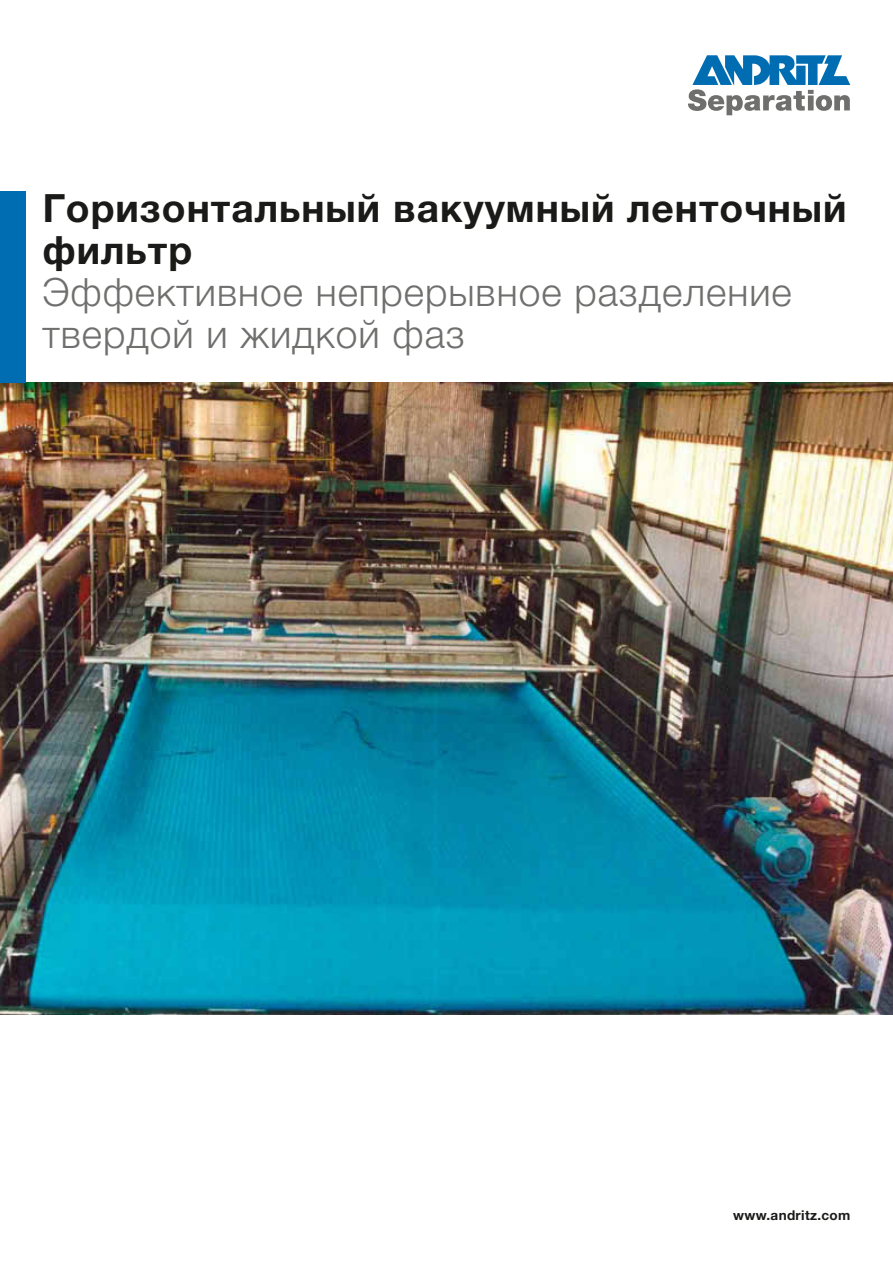
<style>
.page{position:relative;width:893px;height:1263px;background:#fff}
.page>*{position:absolute;margin:0;border:0;box-sizing:border-box;transform-origin:0 0}
.t1{font:300 39px/42px "Helvetica Neue";letter-spacing:.025em;color:#6f6f6e}
.t2{font:700 39px/42px "Helvetica Neue";letter-spacing:.025em;color:#1a1a18}
.t3{font:700 13.5px "Helvetica Neue";letter-spacing:.025em;color:#1a1a18}
</style>
<div class="page">
<svg style="left:688px;top:55px;width:162px;height:60px"></svg>
<img style="left:0;top:383px;width:893px;height:631px">
<div style="left:0;top:191px;width:26px;height:192px;background:#006cb1"></div>
<p class="t2" style="left:43px;top:187px;width:806px">Горизонтальный вакуумный ленточный фильтр</p>
<p class="t1" style="left:43px;top:271px;width:751px">Эффективное непрерывное разделение твердой и жидкой фаз</p>
<p class="t3" style="left:733px;top:1207px;width:119px">www.andritz.com</p>
</div>
